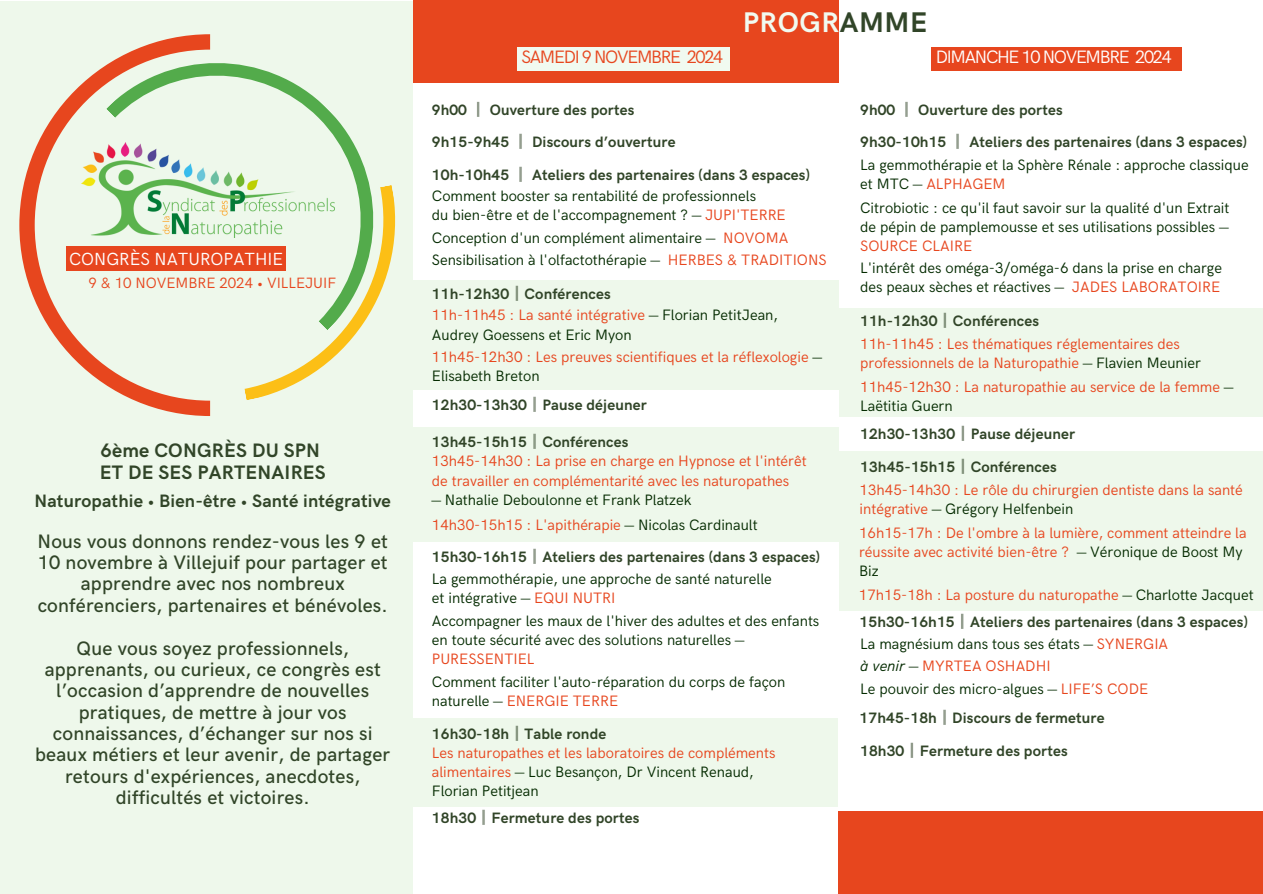
<style>
.page{position:relative;width:1263px;height:894px;background:#fff}
.page>*{position:absolute;margin:0;border:0;box-sizing:border-box;transform-origin:0 0}
.t1{font:700 28.5px "HK Grotesk";letter-spacing:.02em;color:#f1faf0}
.t2{font:500 19.5px/21.3px "HK Grotesk";letter-spacing:.01em;color:#314528;text-align:center}
.t3{font:700 19.5px/21.3px "HK Grotesk";letter-spacing:.01em;color:#314528}
.t4{font:700 18px "HK Grotesk";letter-spacing:.01em;color:#314528}
.t5{font:18px "HK Grotesk";letter-spacing:-.075em;color:#fff}
.t6{font:18px "HK Grotesk";letter-spacing:-.075em;color:#e7461e}
.t7{font:17.55px "HK Grotesk";color:#fff}
.t8{font:15.15px/19.2px "HK Grotesk";color:#042b00}
.t9{font:15.15px/19.2px "HK Grotesk";color:#e7461e}
.t10{font:700 15.15px "HK Grotesk";letter-spacing:.01em;color:#314528}
.t11{font:700 15px "HK Grotesk";letter-spacing:.01em;color:#314528}
.t12{font:15px "HK Grotesk";color:#e7461e}
.s1{color:#314528}
.s2{font-family:"Noto Sans CJ Ksc"}
.s3{font-family:"Wen Quan Yi Micro Hei"}
.s4{color:#e7461e}
.s5{font-family:"Wen Quan Yi Micro Hei";color:#042b00}
.s6{color:#042b00}
.s7{font-style:italic;color:#042b00}
</style>
<div class="page">
<div style="left:0;top:1px;width:413px;height:892px;background:#eef8eb"></div>
<svg style="left:244px;top:330px;width:183px;height:70px"></svg>
<svg style="left:19px;top:65px;width:191px;height:351px"></svg>
<svg style="left:106px;top:34px;width:332px;height:296px"></svg>
<div style="left:413px;top:0;width:425px;height:82px;background:#e7461e"></div>
<div style="left:413px;top:280px;width:425px;height:109px;background:#eef8eb"></div>
<div style="left:413px;top:426px;width:425px;height:115px;background:#eef8eb"></div>
<div style="left:413px;top:718px;width:425px;height:88px;background:#eef8eb"></div>
<div style="left:518px;top:47px;width:212px;height:23px;background:#f1faf0"></div>
<div style="left:931px;top:47px;width:251px;height:23px;background:#e7461e"></div>
<div style="left:838px;top:810px;width:425px;height:83px;background:#e7461e"></div>
<div style="left:839px;top:308px;width:424px;height:109px;background:#eef8eb"></div>
<div style="left:839px;top:451px;width:424px;height:159px;background:#eef8eb"></div>
<p class="t7" style="left:69px;top:249px;width:216px">CONGRÈS NATUROPATHIE</p>
<p class="t12" style="left:88px;top:275px;width:249px">9 &amp; 10 NOVEMBRE 2024 • VILLEJUIF</p>
<h3 class="t3" style="left:100px;top:441px;width:228px">6ème CONGRÈS DU SPN<br>ET DE SES PARTENAIRES</h3>
<h1 class="t4" style="left:35px;top:491px;width:358px">Naturopathie • Bien-être • Santé intégrative</h1>
<h4 class="t2" style="left:37px;top:531px;width:352px">Nous vous donnons rendez-vous les 9 et 10 novembre à Villejuif pour partager et apprendre avec nos nombreux conférenciers, partenaires et bénévoles.</h4>
<h3 class="t2" style="left:35px;top:637px;width:357px">Que vous soyez professionnels, apprenants, ou curieux, ce congrès est l’occasion d’apprendre de nouvelles pratiques, de mettre à jour vos connaissances, d’échanger sur nos si beaux métiers et leur avenir, de partager retours d'expériences, anecdotes, difficultés et victoires.</h3>
<h5 class="t1" style="left:743px;top:7px;width:186px">PROGR<span class="s1">AMME</span></h5>
<p class="t6" style="left:521px;top:47px;width:203px">SAMEDI 9 NOVEMBRE 2024</p>
<p class="t5" style="left:936px;top:47px;width:238px">DIMANCHE 10 NOVEMBRE 2024</p>
<h3 class="t11" style="left:432px;top:102px;width:204px">9h00 <span class="s2">║</span> Ouverture des portes</h3>
<h6 class="t10" style="left:432px;top:133px;width:245px">9h15-9h45 <span class="s2">║</span> Discours d’ouverture</h6>
<h4 class="t10" style="left:432px;top:166px;width:380px">10h-10h45 <span class="s2">║</span> Ateliers des partenaires (dans 3 espaces)</h4>
<h6 class="t8" style="left:432px;top:187px;width:326px">Comment booster sa rentabilité de professionnels</h6>
<p class="t8" style="left:432px;top:206px;width:355px">du bien-être et de l'accompagnement ? <span class="s3">⎯</span> <span class="s4">JUPI'TERRE</span></p>
<h6 class="t8" style="left:432px;top:229px;width:358px">Conception d'un complément alimentaire <span class="s3">⎯</span> <span class="s4">NOVOMA</span></h6>
<p class="t8" style="left:432px;top:251px;width:396px">Sensibilisation à l'olfactothérapie <span class="s3">⎯</span> <span class="s4">HERBES &amp; TRADITIONS</span></p>
<h6 class="t10" style="left:432px;top:285px;width:180px">11h-12h30<span class="s2">║</span>Conférences</h6>
<p class="t8" style="left:432px;top:306px;width:348px"><span class="s4">11h-11h45 : La santé intégrative</span> <span class="s3">⎯</span> Florian PetitJean,<br>Audrey Goessens et Eric Myon</p>
<p class="t9" style="left:432px;top:348px;width:391px">11h45-12h30 : Les preuves scientifiques et la réflexologie <span class="s5">⎯<br></span><span class="s6">Elisabeth Breton</span></p>
<h6 class="t10" style="left:432px;top:396px;width:216px">12h30-13h30<span class="s2">║</span>Pause déjeuner</h6>
<h6 class="t10" style="left:432px;top:433px;width:198px">13h45-15h15<span class="s2">║</span>Conférences</h6>
<p class="t9" style="left:432px;top:452px;width:376px">13h45-14h30 : La prise en charge en Hypnose et l'intérêt de travailler en complémentarité avec les naturopathes</p>
<p class="t8" style="left:432px;top:490px;width:261px"><span class="s3">⎯</span> Nathalie Deboulonne et Frank Platzek</p>
<p class="t9" style="left:432px;top:515px;width:327px">14h30-15h15 : L'apithérapie <span class="s5">⎯</span> <span class="s6">Nicolas Cardinault</span></p>
<p class="t10" style="left:432px;top:548px;width:390px">15h30-16h15<span class="s2">║</span>Ateliers des partenaires (dans 3 espaces)</p>
<h6 class="t8" style="left:432px;top:569px;width:341px">La gemmothérapie, une approche de santé naturelle</h6>
<p class="t8" style="left:432px;top:588px;width:185px">et intégrative <span class="s3">⎯</span> <span class="s4">EQUI NUTRI</span></p>
<p class="t8" style="left:432px;top:611px;width:389px">Accompagner les maux de l'hiver des adultes et des enfants en toute sécurité avec des solutions naturelles <span class="s3">⎯<br></span><span class="s4">PURESSENTIEL</span></p>
<h6 class="t8" style="left:432px;top:672px;width:355px">Comment faciliter l'auto-réparation du corps de façon naturelle <span class="s3">⎯</span> <span class="s4">ENERGIE TERRE</span></h6>
<h6 class="t10" style="left:432px;top:724px;width:176px">16h30-18h<span class="s2">║</span>Table ronde</h6>
<p class="t9" style="left:432px;top:743px;width:345px">Les naturopathes et les laboratoires de compléments alimentaires <span class="s5">⎯</span> <span class="s6">Luc Besançon, Dr Vincent Renaud,</span></p>
<p class="t8" style="left:432px;top:781px;width:108px">Florian Petitjean</p>
<p class="t10" style="left:432px;top:809px;width:209px">18h30<span class="s2">║</span>Fermeture des portes</p>
<p class="t11" style="left:860px;top:102px;width:204px">9h00 <span class="s2">║</span> Ouverture des portes</p>
<p class="t10" style="left:860px;top:133px;width:388px">9h30-10h15 <span class="s2">║</span> Ateliers des partenaires (dans 3 espaces)</p>
<h6 class="t8" style="left:860px;top:155px;width:390px">La gemmothérapie et la Sphère Rénale : approche classique et MTC <span class="s3">⎯</span> <span class="s4">ALPHAGEM</span></h6>
<p class="t8" style="left:860px;top:198px;width:371px">Citrobiotic : ce qu'il faut savoir sur la qualité d'un Extrait</p>
<p class="t8" style="left:860px;top:217px;width:370px">de pépin de pamplemousse et ses utilisations possibles <span class="s3">⎯<br></span><span class="s4">SOURCE CLAIRE</span></p>
<p class="t8" style="left:860px;top:259px;width:363px">L'intérêt des oméga-3/oméga-6 dans la prise en charge des peaux sèches et réactives <span class="s3">⎯</span> <span class="s4">JADES LABORATOIRE</span></p>
<h6 class="t10" style="left:860px;top:312px;width:180px">11h-12h30<span class="s2">║</span>Conférences</h6>
<h6 class="t9" style="left:860px;top:335px;width:342px">11h-11h45 : Les thématiques réglementaires des professionnels de la Naturopathie <span class="s5">⎯</span> <span class="s6">Flavien Meunier</span></h6>
<p class="t9" style="left:860px;top:377px;width:374px">11h45-12h30 : La naturopathie au service de la femme <span class="s5">⎯<br></span><span class="s6">Laëtitia Guern</span></p>
<h6 class="t10" style="left:860px;top:425px;width:216px">12h30-13h30<span class="s2">║</span>Pause déjeuner</h6>
<p class="t10" style="left:860px;top:458px;width:198px">13h45-15h15<span class="s2">║</span>Conférences</p>
<p class="t9" style="left:860px;top:481px;width:385px">13h45-14h30 : Le rôle du chirurgien dentiste dans la santé intégrative <span class="s5">⎯</span> <span class="s6">Grégory Helfenbein</span></p>
<h4 class="t9" style="left:859px;top:523px;width:389px">16h15-17h : De l'ombre à la lumière, comment atteindre la réussite avec activité bien-être ? <span class="s5">⎯</span> <span class="s6">Véronique de Boost My</span></h4>
<h2 class="t8" style="left:859px;top:562px;width:21px">Biz</h2>
<p class="t9" style="left:859px;top:585px;width:396px">17h15-18h : La posture du naturopathe <span class="s5">⎯</span> <span class="s6">Charlotte Jacquet</span></p>
<p class="t8" style="left:860px;top:634px;width:310px">La magnésium dans tous ses états <span class="s3">⎯</span> <span class="s4">SYNERGIA</span></p>
<h6 class="t9" style="left:860px;top:657px;width:192px"><span class="s7">à venir</span> <span class="s5">⎯</span> MYRTEA OSHADHI</h6>
<p class="t8" style="left:860px;top:679px;width:289px">Le pouvoir des micro-algues <span class="s3">⎯</span> <span class="s4">LIFE’S CODE</span></p>
<p class="t10" style="left:860px;top:613px;width:390px">15h30-16h15<span class="s2">║</span>Ateliers des partenaires (dans 3 espaces)</p>
<p class="t10" style="left:860px;top:709px;width:247px">17h45-18h<span class="s2">║</span>Discours de fermeture</p>
<p class="t10" style="left:860px;top:742px;width:209px">18h30<span class="s2">║</span>Fermeture des portes</p>
</div>
